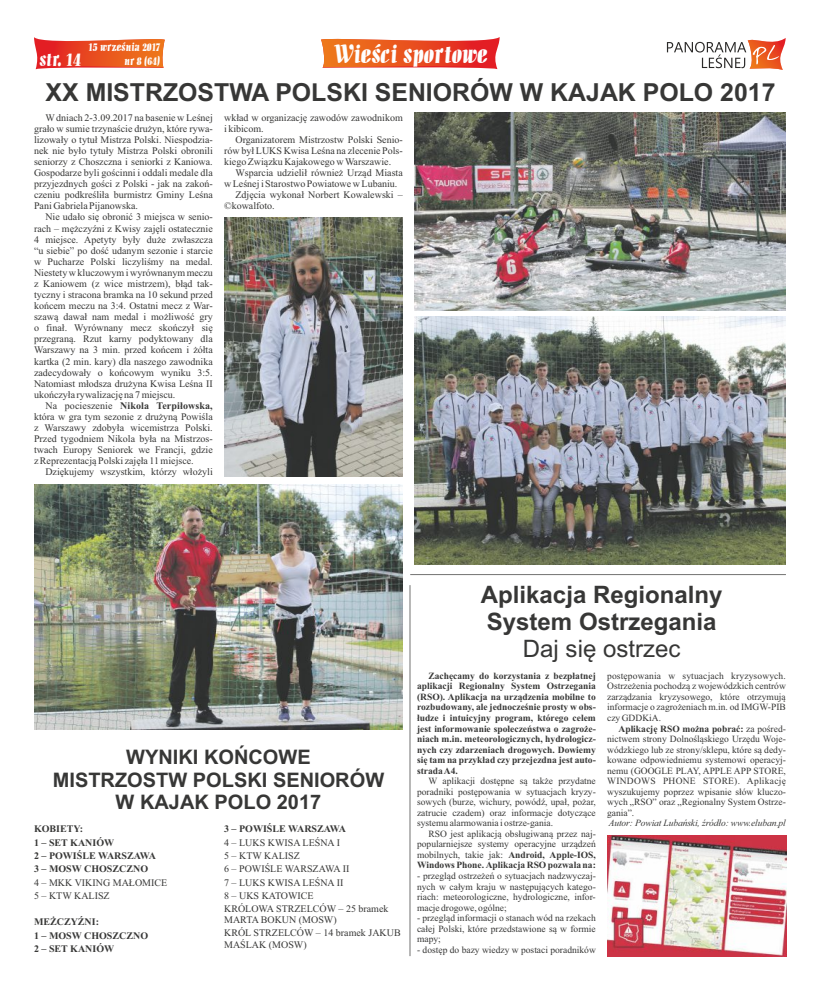
<style>
.page{position:relative;width:820px;height:993px;background:#fff}
.page>*{position:absolute;margin:0;border:0;box-sizing:border-box;transform-origin:0 0}
.t1{font:700 24.8px "Arial";color:#373736}
.t2{font:700 24px/26.8px "Arial";color:#373736}
.t3{font:24px "Alto";color:#fefefe}
.t4{font:24px "Arial";color:#373736}
.t5{font:700 20px/22.3px "Arial";color:#373736;text-align:center}
.t6{font:18px "Alto";color:#fefefe}
.t7{font:11px/13.3px "Alto";color:#fefefe;text-align:right}
.t8{font:10px/11.1px "Times New Roman";color:#373736;text-align:justify}
.t9{font:700 10px/13.3px "Times New Roman";color:#373736}
.t10{font:9.5px/10.5px "Times New Roman";color:#373736;text-align:justify}
.t11{font:700 9.5px/10.5px "Times New Roman";color:#373736;text-align:justify}
.t12{font:italic 9.5px "Times New Roman";letter-spacing:-.015em;color:#373736}
.s1{font-weight:700}
</style>
<div class="page">
<svg style="left:666px;top:38px;width:119px;height:32px"></svg>
<svg style="left:321px;top:37px;width:178px;height:32px;background:#eb6641"></svg>
<svg style="left:34px;top:37px;width:131px;height:32px;background:#eb6742"></svg>
<hr style="left:410px;top:574px;width:375px;height:1px;background:#727271">
<hr style="left:409px;top:585px;width:1px;height:370px;background:#727271">
<img style="left:414px;top:316px;width:371px;height:248px">
<img style="left:34px;top:484px;width:368px;height:245px">
<img style="left:607px;top:835px;width:178px;height:120px">
<img style="left:414px;top:113px;width:371px;height:197px">
<img style="left:224px;top:217px;width:179px;height:259px">
<p class="t7" style="left:88px;top:41px;width:73px">15 września 2017 nr 8 (64)</p>
<h3 class="t6" style="left:39px;top:51px;width:43px">str. 14</h3>
<h2 class="t3" style="left:332px;top:43px;width:156px">Wieści sportowe</h2>
<h1 class="t1" style="left:46px;top:83px;width:731px">XX MISTRZOSTWA POLSKI SENIORÓW W KAJAK POLO 2017</h1>
<p class="t8" style="left:34px;top:113px;width:180px;text-indent:11px">Wdniach 2-3.09.2017 na basenie w Leśnej grało w sumie trzynaście drużyn, które rywa&shy;lizowały o tytuł Mistrza Polski. Niespodzia&shy;nek nie było tytuły Mistrza Polski obronili seniorzy z Choszczna i seniorki z Kaniowa.<br>Gospodarze byli gościnni i oddali medale dla przyjezdnych gości z Polski - jak na zakoń&shy;czeniu podkreśliła burmistrz Gminy Leśna Pani Gabriela Pijanowska.</p>
<p class="t8" style="left:34px;top:212px;width:180px;text-indent:11px">Nie udało się obronić 3 miejsca w senio&shy;rach – mężczyźni z Kwisy zajęli ostatecznie 4 miejsce. Apetyty były duże zwłaszcza “u siebie” po dość udanym sezonie i starcie w Pucharze Polski liczyliśmy na medal.<br>Niestety w kluczowym i wyrównanym meczu z Kaniowem (z wice mistrzem), błąd tak&shy;tyczny i stracona bramka na 10 sekund przed końcem meczu na 3:4. Ostatni mecz z War&shy;szawą dawał nam medal i możliwość gry o finał. Wyrównany mecz skończył się przegraną. Rzut karny podyktowany dla Warszawy na 3 min. przed końcem i żółta kartka (2 min. kary) dla naszego zawodnika zadecydowały o końcowym wyniku 3:5.<br>Natomiast młodsza drużyna Kwisa Leśna II ukończyła rywalizację na 7 miejscu.</p>
<p class="t8" style="left:34px;top:401px;width:180px;text-indent:11px">Na pocieszenie <span class="s1">Nikola Terpiłowska, </span>która w gra tym sezonie z drużyną Powiśla z Warszawy zdobyła wicemistrza Polski.<br>Przed tygodniem Nikola była na Mistrzos&shy;twach Europy Seniorek we Francji, gdzie z Reprezentacją Polski zajęła 11 miejsce.</p>
<p class="t8" style="left:45px;top:467px;width:169px">Dziękujemy wszystkim, którzy włożyli</p>
<p class="t8" style="left:224px;top:113px;width:180px">wkład w organizację zawodów zawodnikom i kibicom.</p>
<p class="t8" style="left:224px;top:135px;width:180px;text-indent:11px">Organizatorem Mistrzostw Polski Senio&shy;rów był LUKS Kwisa Leśna na zlecenie Pols&shy;kiego Związku Kajakowego w Warszawie.</p>
<p class="t8" style="left:235px;top:168px;width:169px">Wsparcia udzielił również Urząd Miasta</p>
<p class="t8" style="left:224px;top:179px;width:175px">w Leśnej i Starostwo Powiatowe w Lubaniu.</p>
<p class="t8" style="left:235px;top:190px;width:169px">Zdjęcia wykonał Norbert Kowalewski –</p>
<p class="t8" style="left:224px;top:201px;width:52px">©kowalfoto.</p>
<h3 class="t5" style="left:53px;top:747px;width:333px">WYNIKI KOŃCOWE<br>MISTRZOSTW POLSKI SENIORÓW<br>W KAJAK POLO 2017</h3>
<p class="t9" style="left:34px;top:823px;width:123px">KOBIETY:<br>1 – SET KANIÓW<br>2 – POWIŚLE WARSZAWA<br>3 – MOSW CHOSZCZNO</p>
<p class="t8" style="left:34px;top:876px;width:135px;line-height:13.3px">4 – MKK VIKING MAŁOMICE<br>5 – KTW KALISZ</p>
<p class="t9" style="left:34px;top:916px;width:115px">MEŻCZYŹNI:<br>1 – MOSW CHOSZCZNO<br>2 – SET KANIÓW</p>
<p class="t9" style="left:224px;top:823px;width:123px">3 – POWIŚLE WARSZAWA</p>
<p class="t8" style="left:224px;top:836px;width:166px;line-height:13.3px;text-align:left">4 – LUKS KWISA LEŚNA I<br>5 – KTW KALISZ<br>6 – POWIŚLE WARSZAWA II<br>7 – LUKS KWISA LEŚNA II<br>8 – UKS KATOWICE<br>KRÓLOWA STRZELCÓW – 25 bramek</p>
<p class="t8" style="left:224px;top:913px;width:178px;line-height:13.3px">MARTA BOKUN (MOSW)<br>KRÓL STRZELCÓW – 14 bramek JAKUB</p>
<p class="t8" style="left:224px;top:939px;width:84px">MAŚLAK (MOSW)</p>
<h2 class="t2" style="left:480px;top:583px;width:243px">Aplikacja Regionalny<br>System Ostrzegania</h2>
<h2 class="t4" style="left:522px;top:639px;width:159px">Daj się ostrzec</h2>
<p class="t11" style="left:417px;top:671px;width:180px;text-indent:11px">Zachęcamy do korzystania z bezpłatnej aplikacji Regionalny System Ostrzegania (RSO). Aplikacja na urządzenia mobilne to rozbudowany, ale jednocześnie prosty w obs&shy;łudze i intuicyjny program, którego celem jest informowanie społeczeństwa o zagroże&shy;niach m.in. meteorologicznych, hydrologicz&shy;nych czy zdarzeniach drogowych. Dowiemy się tam na przykład czy przejezdna jest auto&shy;strada A4.</p>
<p class="t10" style="left:417px;top:776px;width:180px;text-indent:11px">W aplikacji dostępne są także przydatne poradniki postępowania w sytuacjach kryzy&shy;sowych (burze, wichury, powódź, upał, pożar, zatrucie czadem) oraz informacje dotyczące systemu alarmowania i ostrze-gania.</p>
<p class="t10" style="left:417px;top:829px;width:180px;text-indent:11px">RSO jest aplikacją obsługiwaną przez naj&shy;popularniejsze systemy operacyjne urządzeń mobilnych, takie jak: <span class="s1">Android, Apple-IOS, Windows Phone. Aplikacja RSO pozwala na:</span></p>
<p class="t10" style="left:417px;top:871px;width:180px">- przegląd ostrzeżeń o sytuacjach nadzwyczaj&shy;nych w całym kraju w następujących katego&shy;riach: meteorologiczne, hydrologiczne, infor&shy;macje drogowe, ogólne;</p>
<p class="t10" style="left:417px;top:913px;width:180px">- przegląd informacji o stanach wód na rzekach całej Polski, które przedstawione są w formie mapy;</p>
<p class="t10" style="left:417px;top:944px;width:180px">- dostęp do bazy wiedzy w postaci poradników</p>
<p class="t10" style="left:607px;top:671px;width:180px">postępowania w sytuacjach kryzysowych.<br>Ostrzeżenia pochodzą z wojewódzkich centrów zarządzania kryzysowego, które otrzymują informacje o zagrożeniach m.in. od IMGW-PIB czy GDDKiA.</p>
<p class="t10" style="left:607px;top:723px;width:180px;text-indent:11px"><span class="s1">Aplikację RSO można pobrać:</span> za pośred&shy;nictwem strony Dolnośląskiego Urzędu Woje&shy;wódzkiego lub ze strony/sklepu, które są dedy&shy;kowane odpowiedniemu systemowi operacyj&shy;nemu (GOOGLE PLAY, APPLE APP STORE, WINDOWS PHONE STORE). Aplikację wyszukujemy poprzez wpisanie słów kluczo&shy;wych „RSO” oraz „Regionalny System Ostrze&shy;gania”.</p>
<p class="t12" style="left:608px;top:819px;width:178px">Autor: Powiat Lubański, źródło: www.eluban.pl</p>
</div>
